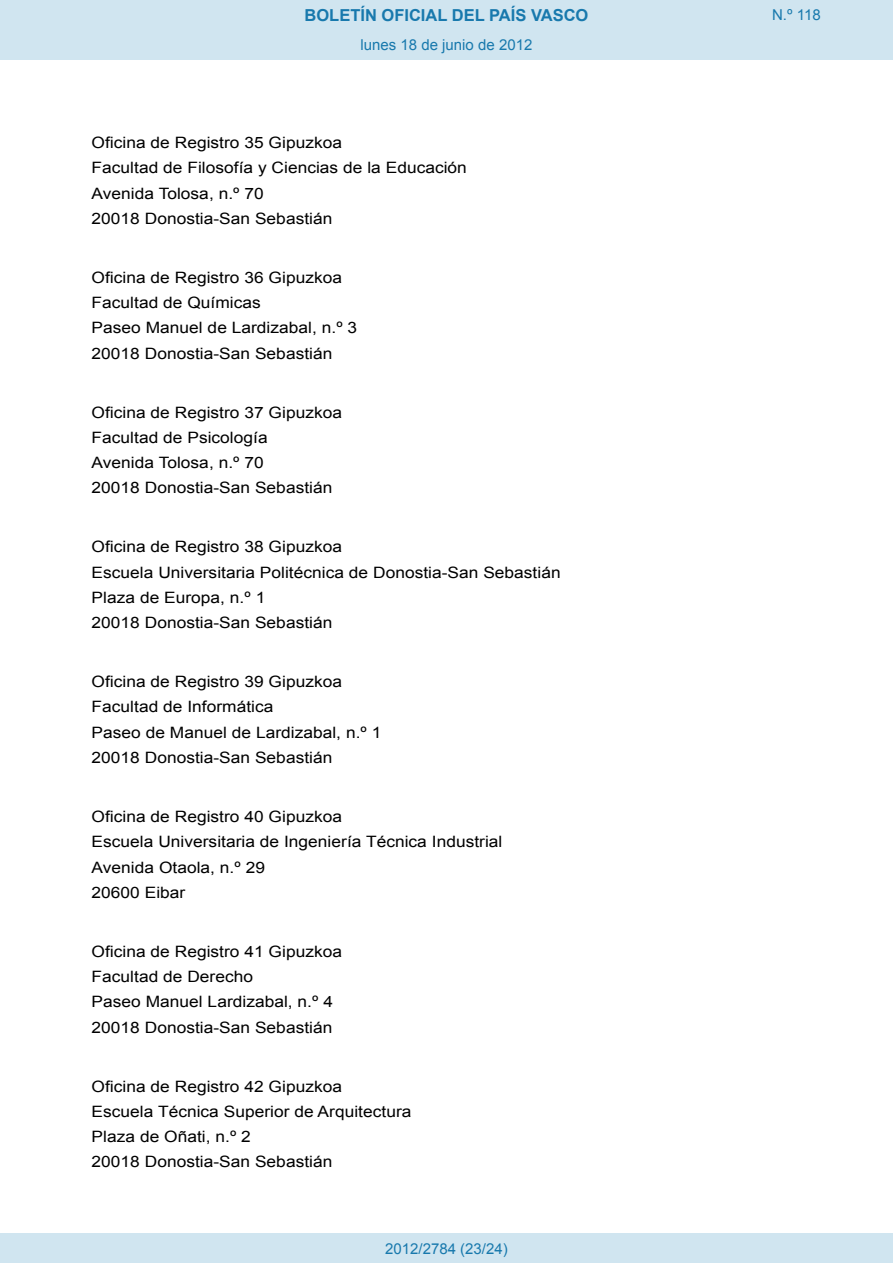
<style>
.page{position:relative;width:893px;height:1263px;background:#fff}
.page>*{position:absolute;margin:0;border:0;box-sizing:border-box;transform-origin:0 0}
.t1{font:700 16.5px "Arial";color:#1879ad}
.BOPVLista{font:15.6px "Arial";color:#000;scale:1.11 1}
.Paginacion_Centro{font:15px "Arial";color:#1879ad}
</style>
<div class="page">
<div style="left:0;top:0;width:893px;height:60px;background:#d0e5f0"></div>
<div style="left:0;top:1233px;width:893px;height:30px;background:#d0e5f0"></div>
<p class="t1" style="left:305px;top:4px;width:285px">BOLETÍN OFICIAL DEL PAÍS VASCO</p>
<p class="Paginacion_Centro" style="left:361px;top:35px;width:173px">lunes 18 de junio de 2012</p>
<p class="BOPVLista" style="left:92px;top:132px;width:227px">Oficina de Registro 35 Gipuzkoa</p>
<p class="BOPVLista" style="left:92px;top:158px;width:340px">Facultad de Filosofía y Ciencias de la Educación</p>
<p class="BOPVLista" style="left:92px;top:183px;width:157px">Avenida Tolosa, n.º 70</p>
<p class="BOPVLista" style="left:92px;top:208px;width:218px">20018 Donostia-San Sebastián</p>
<p class="BOPVLista" style="left:92px;top:267px;width:227px">Oficina de Registro 36 Gipuzkoa</p>
<p class="BOPVLista" style="left:92px;top:292px;width:154px">Facultad de Químicas</p>
<p class="BOPVLista" style="left:92px;top:318px;width:241px">Paseo Manuel de Lardizabal, n.º 3</p>
<p class="BOPVLista" style="left:92px;top:343px;width:218px">20018 Donostia-San Sebastián</p>
<p class="BOPVLista" style="left:92px;top:402px;width:227px">Oficina de Registro 37 Gipuzkoa</p>
<p class="BOPVLista" style="left:92px;top:427px;width:160px">Facultad de Psicología</p>
<p class="BOPVLista" style="left:92px;top:452px;width:157px">Avenida Tolosa, n.º 70</p>
<p class="BOPVLista" style="left:92px;top:478px;width:218px">20018 Donostia-San Sebastián</p>
<p class="BOPVLista" style="left:92px;top:537px;width:227px">Oficina de Registro 38 Gipuzkoa</p>
<p class="BOPVLista" style="left:92px;top:562px;width:424px">Escuela Universitaria Politécnica de Donostia-San Sebastián</p>
<p class="BOPVLista" style="left:92px;top:587px;width:158px">Plaza de Europa, n.º 1</p>
<p class="BOPVLista" style="left:92px;top:612px;width:218px">20018 Donostia-San Sebastián</p>
<p class="BOPVLista" style="left:92px;top:671px;width:227px">Oficina de Registro 39 Gipuzkoa</p>
<p class="BOPVLista" style="left:92px;top:697px;width:165px">Facultad de Informática</p>
<p class="BOPVLista" style="left:92px;top:722px;width:262px">Paseo de Manuel de Lardizabal, n.º 1</p>
<p class="BOPVLista" style="left:92px;top:747px;width:218px">20018 Donostia-San Sebastián</p>
<p class="BOPVLista" style="left:92px;top:806px;width:227px">Oficina de Registro 40 Gipuzkoa</p>
<p class="BOPVLista" style="left:92px;top:831px;width:372px">Escuela Universitaria de Ingeniería Técnica Industrial</p>
<p class="BOPVLista" style="left:92px;top:857px;width:158px">Avenida Otaola, n.º 29</p>
<p class="BOPVLista" style="left:92px;top:882px;width:86px">20600 Eibar</p>
<p class="BOPVLista" style="left:92px;top:941px;width:227px">Oficina de Registro 41 Gipuzkoa</p>
<p class="BOPVLista" style="left:92px;top:966px;width:147px">Facultad de Derecho</p>
<p class="BOPVLista" style="left:92px;top:991px;width:219px">Paseo Manuel Lardizabal, n.º 4</p>
<p class="BOPVLista" style="left:92px;top:1017px;width:218px">20018 Donostia-San Sebastián</p>
<p class="BOPVLista" style="left:92px;top:1076px;width:227px">Oficina de Registro 42 Gipuzkoa</p>
<p class="BOPVLista" style="left:92px;top:1101px;width:290px">Escuela Técnica Superior de Arquitectura</p>
<p class="BOPVLista" style="left:92px;top:1126px;width:145px">Plaza de Oñati, n.º 2</p>
<p class="BOPVLista" style="left:92px;top:1151px;width:218px">20018 Donostia-San Sebastián</p>
<p class="Paginacion_Centro" style="left:385px;top:1238px;width:124px">2012/2784 (23/24)</p>
<p class="Paginacion_Centro" style="left:772px;top:5px;width:50px">N.º 118</p>
</div>
